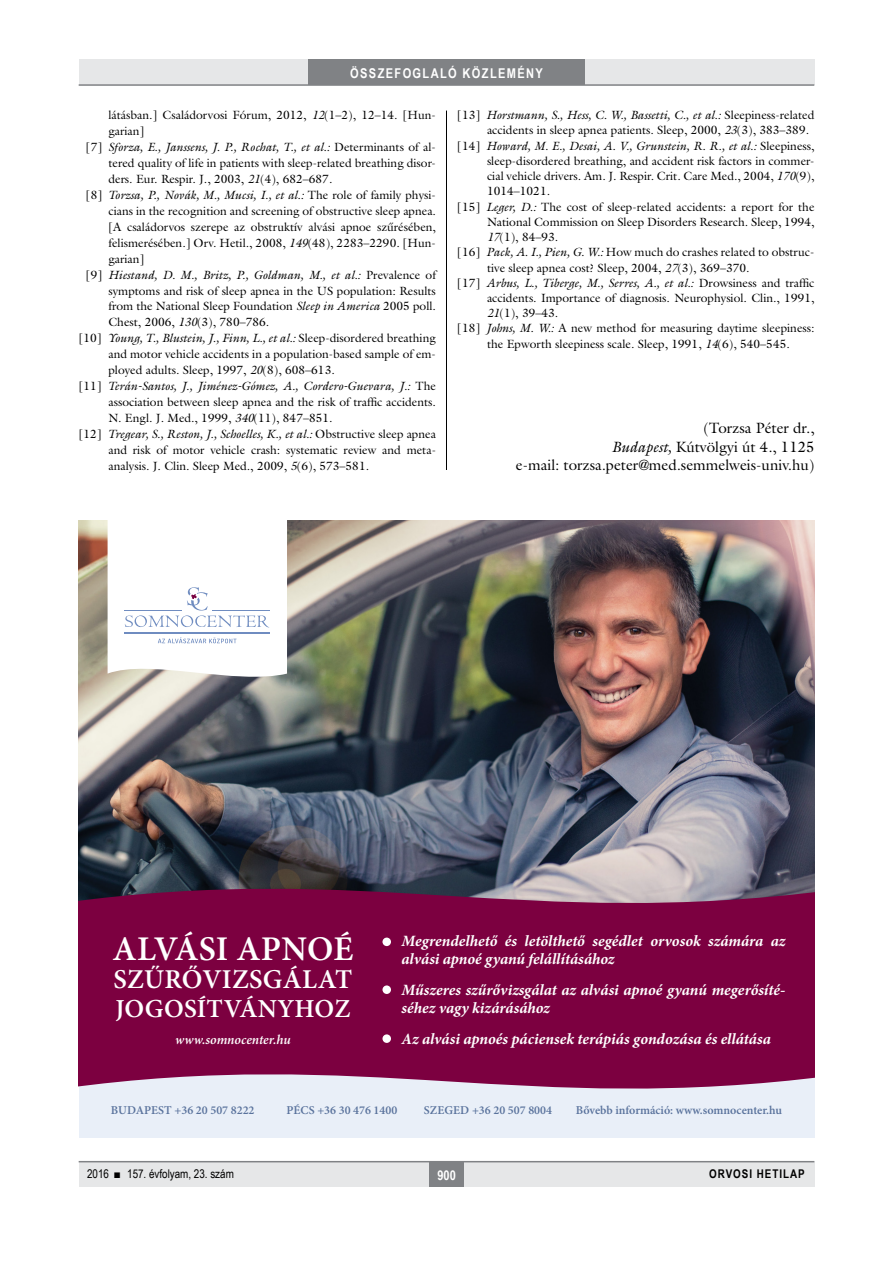
<style>
.page{position:relative;width:893px;height:1263px;background:#fff}
.page>*{position:absolute;margin:0;border:0;box-sizing:border-box;transform-origin:0 0}
.t1{font:600 34.65px "Minion Pro";color:#fff}
.t2{font:600 27.3px "Minion Pro";letter-spacing:.01em;color:#fff}
.t3{font:600 25.95px "Minion Pro";letter-spacing:.01em;color:#fff}
.t4{font:italic 700 15.75px/18px "Minion Pro";letter-spacing:-.005em;color:#fff}
.irodalom_szerzo{font:15px "Galliard Reg";color:#000}
.t5{font:700 13.5px "Arial Narrow";letter-spacing:.1em;color:#fff}
.t6{font:italic 600 13.5px "Minion Pro";letter-spacing:-.005em;color:#fff}
.t7{font:12px/15.9px "Galliard Reg";color:#000;text-align:justify}
.t8{font:600 12px "Minion Pro";color:#59729c}
.t9{font:12px "Arial Narrow";color:#000}
.t10{font:700 12px "Arial Narrow";letter-spacing:.08em;color:#000}
.s1{font-style:italic}
</style>
<div class="page">
<div style="left:79px;top:1161px;width:735px;height:25px;background:#e6e7e8"></div>
<hr style="left:79px;top:1161px;width:735px;height:1px;background:#808285">
<div style="left:430px;top:1161px;width:34px;height:25px;background:#808285"></div>
<div style="left:79px;top:60px;width:735px;height:25px;background:#e6e7e8"></div>
<div style="left:308px;top:60px;width:277px;height:25px;background:#808285"></div>
<hr style="left:79px;top:84px;width:735px;height:2px;background:#808285">
<hr style="left:446px;top:111px;width:1px;height:1026px;background:#000">
<img style="left:79px;top:521px;width:735px;height:340px">
<div style="left:79px;top:1066px;width:735px;height:71px;background:#e9eff8"></div>
<svg style="left:79px;top:861px;width:735px;height:228px;background:#7c184e"></svg>
<div style="left:382px;top:937px;width:9px;height:9px;background:#fff;border-radius:50%"></div>
<div style="left:382px;top:985px;width:9px;height:9px;background:#fff;border-radius:50%"></div>
<div style="left:382px;top:1034px;width:9px;height:9px;background:#fff;border-radius:50%"></div>
<svg style="left:108px;top:521px;width:179px;height:165px"></svg>
<p class="t5" style="left:350px;top:63px;width:194px">ÖSSZEFOGLALÓ KÖZLEMÉNY</p>
<p class="t7" style="left:108px;top:107px;width:329px">látásban.] Családorvosi Fórum, 2012, <span class="s1">12</span>(1–2), 12–14. [Hun&shy;garian]</p>
<p class="t7" style="left:108px;top:139px;width:329px;text-indent:-23px">[7] <span class="s1">Sforza, E., Janssens, J. P., Rochat, T., et al.:</span> Determinants of al&shy;tered quality of life in patients with sleep-related breathing disor&shy;ders. Eur. Respir. J., 2003, <span class="s1">21</span>(4), 682–687.</p>
<p class="t7" style="left:108px;top:187px;width:329px;text-indent:-23px">[8] <span class="s1">Torzsa, P., Novák, M., Mucsi, I., et al.:</span> The role of family physi&shy;cians in the recognition and screening of obstructive sleep apnea. [A családorvos szerepe az obstruktív alvási apnoe szűrésében, felismerésében.] Orv. Hetil., 2008, <span class="s1">149</span>(48), 2283–2290. [Hun&shy;garian]</p>
<p class="t7" style="left:108px;top:266px;width:329px;text-indent:-23px">[9] <span class="s1">Hiestand, D. M., Britz, P., Goldman, M., et al.:</span> Prevalence of symptoms and risk of sleep apnea in the US population: Results from the National Sleep Foundation <span class="s1">Sleep in America</span> 2005 poll.<br>Chest, 2006, <span class="s1">130</span>(3), 780–786.</p>
<p class="t7" style="left:108px;top:330px;width:329px;text-indent:-30px">[10] <span class="s1">Young, T., Blustein, J., Finn, L., et al.:</span> Sleep-disordered breathing and motor vehicle accidents in a population-based sample of em&shy;ployed adults. Sleep, 1997, <span class="s1">20</span>(8), 608–613.</p>
<p class="t7" style="left:108px;top:378px;width:329px;text-indent:-30px">[11] <span class="s1">Terán-Santos, J., Jiménez-Gómez, A., Cordero-Guevara, J.:</span> The association between sleep apnea and the risk of traffic accidents.<br>N. Engl. J. Med., 1999, <span class="s1">340</span>(11), 847–851.</p>
<p class="t7" style="left:108px;top:426px;width:329px;text-indent:-30px">[12] <span class="s1">Tregear, S., Reston, J., Schoelles, K., et al.:</span> Obstructive sleep apnea and risk of motor vehicle crash: systematic review and meta&shy;analysis. J. Clin. Sleep Med., 2009, <span class="s1">5</span>(6), 573–581.</p>
<p class="t7" style="left:487px;top:107px;width:329px;line-height:15.3px;text-indent:-30px">[13] <span class="s1">Horstmann, S., Hess, C. W., Bassetti, C., et al.:</span> Sleepiness-related accidents in sleep apnea patients. Sleep, 2000, <span class="s1">23</span>(3), 383–389.</p>
<p class="t7" style="left:487px;top:138px;width:329px;line-height:15.3px;text-indent:-30px">[14] <span class="s1">Howard, M. E., Desai, A. V., Grunstein, R. R., et al.:</span> Sleepiness, sleep-disordered breathing, and accident risk factors in commer&shy;cial vehicle drivers. Am. J. Respir. Crit. Care Med., 2004, <span class="s1">170</span>(9), 1014–1021.</p>
<p class="t7" style="left:487px;top:199px;width:329px;line-height:15.3px;text-indent:-30px">[15] <span class="s1">Leger, D.:</span> The cost of sleep-related accidents: a report for the National Commission on Sleep Disorders Research. Sleep, 1994, <span class="s1">17</span>(1), 84–93.</p>
<p class="t7" style="left:487px;top:244px;width:329px;line-height:15.3px;text-indent:-30px">[16] <span class="s1">Pack, A. I., Pien, G. W.:</span> How much do crashes related to obstruc&shy;tive sleep apnea cost? Sleep, 2004, <span class="s1">27</span>(3), 369–370.</p>
<p class="t7" style="left:487px;top:275px;width:329px;line-height:15.3px;text-indent:-30px">[17] <span class="s1">Arbus, L., Tiberge, M., Serres, A., et al.:</span> Drowsiness and traffic accidents. Importance of diagnosis. Neurophysiol. Clin., 1991, <span class="s1">21</span>(1), 39–43.</p>
<p class="t7" style="left:457px;top:321px;width:359px;line-height:15.3px;text-align:center">[18] <span class="s1">Johns, M. W.:</span> A new method for measuring daytime sleepiness: the Epworth sleepiness scale. Sleep, 1991, <span class="s1">14</span>(6), 540–545.</p>
<p class="irodalom_szerzo" style="left:703px;top:419px;width:112px">(Torzsa Péter dr.,</p>
<p class="irodalom_szerzo" style="left:611px;top:437px;width:205px"><span class="s1">Budapest,</span> Kútvölgyi út 4., 1125</p>
<p class="irodalom_szerzo" style="left:516px;top:455px;width:300px">e-mail: torzsa.peter@med.semmelweis-univ.hu)</p>
<p class="t1" style="left:112px;top:925px;width:242px">ALVÁSI APNOÉ</p>
<p class="t2" style="left:113px;top:961px;width:240px">SZŰRŐVIZSGÁLAT</p>
<p class="t3" style="left:115px;top:991px;width:237px">JOGOSÍTVÁNYHOZ</p>
<p class="t4" style="left:402px;top:932px;width:385px">Megrendelhető és letölthető segédlet orvosok számára az alvási apnoé gyanú felállításához</p>
<p class="t4" style="left:402px;top:980px;width:385px">Műszeres szűrővizsgálat az alvási apnoé gyanú megerősíté&shy;séhez vagy kizárásához</p>
<p class="t6" style="left:175px;top:1030px;width:117px">www.somnocenter.hu</p>
<p class="t4" style="left:402px;top:1029px;width:371px">Az alvási apnoés páciensek terápiás gondozása és ellátása</p>
<p class="t8" style="left:111px;top:1102px;width:145px">BUDAPEST +36 20 507 8222</p>
<p class="t8" style="left:286px;top:1102px;width:112px">PÉCS +36 30 476 1400</p>
<p class="t8" style="left:424px;top:1102px;width:130px">SZEGED +36 20 507 8004</p>
<p class="t8" style="left:576px;top:1102px;width:208px">BŐVEBB INFORMÁCIÓ: WWW.SOMNOCENTER.HU</p>
<p class="t9" style="left:87px;top:1165px;width:148px">2016 ■ 157. évfolyam, 23. szám</p>
<p class="t5" style="left:437px;top:1165px;width:20px">900</p>
<p class="t10" style="left:709px;top:1165px;width:97px">ORVOSI HETILAP</p>
</div>
